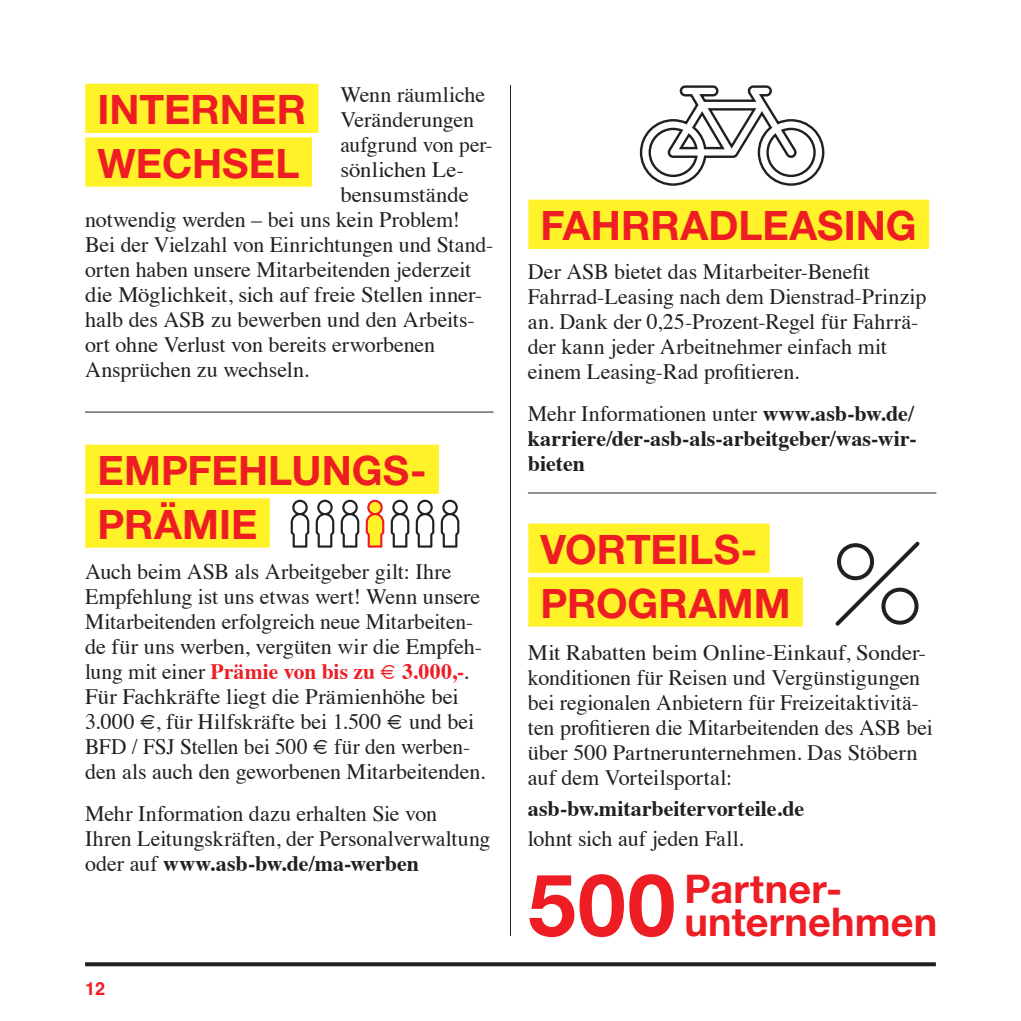
<style>
.page{position:relative;width:1021px;height:1021px;background:#fff}
.page>*{position:absolute;margin:0;border:0;box-sizing:border-box;transform-origin:0 0}
.t1{font:700 40.6px/53.6px "Helvetica Neue LT Pro";color:#ee1d23}
.t2{font:700 39.6px/32.4px "Helvetica Neue LT Pro";letter-spacing:.005em;color:#ee1d23}
.t3{font:22px/25px "Times";letter-spacing:-.005em;color:#231f20}
.t4{font:700 22px/25px "Times";letter-spacing:-.005em;color:#231f20;text-align:justify}
.t5{font:700 18px "Helvetica";color:#ee1d23}
.s1{font-weight:700;color:#ee1d23}
.s2{font-weight:700}
.s3{font-weight:400}
.s4{font-size:86.4px}
</style>
<div class="page">
<hr style="left:1020px;top:0;width:1px;height:1020px;background:#fff229">
<div style="left:85px;top:84px;width:233px;height:49px;background:#fff229"></div>
<div style="left:85px;top:137px;width:227px;height:50px;background:#fff229"></div>
<div style="left:528px;top:200px;width:401px;height:49px;background:#fff229"></div>
<hr style="left:85px;top:411px;width:408px;height:1px;background:#231f20">
<hr style="left:528px;top:492px;width:408px;height:1px;background:#231f20">
<div style="left:85px;top:444px;width:354px;height:50px;background:#fff229"></div>
<div style="left:85px;top:498px;width:185px;height:49px;background:#fff229"></div>
<hr style="left:510px;top:85px;width:1px;height:850px;background:#231f20">
<svg style="left:441px;top:499px;width:18px;height:48px"></svg>
<svg style="left:416px;top:499px;width:18px;height:48px"></svg>
<svg style="left:391px;top:499px;width:18px;height:48px"></svg>
<svg style="left:366px;top:499px;width:18px;height:48px"></svg>
<svg style="left:341px;top:499px;width:18px;height:48px"></svg>
<svg style="left:316px;top:499px;width:18px;height:48px"></svg>
<svg style="left:291px;top:499px;width:18px;height:48px"></svg>
<div style="left:528px;top:523px;width:241px;height:50px;background:#fff229"></div>
<div style="left:528px;top:577px;width:274px;height:49px;background:#fff229"></div>
<svg style="left:835px;top:541px;width:85px;height:85px"></svg>
<svg style="left:639px;top:85px;width:186px;height:101px"></svg>
<svg style="left:85px;top:962px;width:850px;height:4px;background:#312e2f"></svg>
<p class="t3" style="left:340px;top:80px;width:146px">Wenn räumliche</p>
<p class="t3" style="left:340px;top:105px;width:135px">Veränderungen</p>
<p class="t3" style="left:340px;top:130px;width:154px">aufgrund von per-</p>
<p class="t3" style="left:340px;top:155px;width:125px">sönlichen Le-</p>
<p class="t3" style="left:340px;top:180px;width:130px">bensumstände</p>
<p class="t3" style="left:85px;top:205px;width:376px">notwendig werden – bei uns kein Problem!</p>
<p class="t3" style="left:85px;top:230px;width:410px">Bei der Vielzahl von Einrichtungen und Stand-</p>
<p class="t3" style="left:85px;top:255px;width:387px">orten haben unsere Mitarbeitenden jederzeit</p>
<p class="t3" style="left:85px;top:280px;width:399px">die Möglichkeit, sich auf freie Stellen inner-</p>
<p class="t3" style="left:85px;top:305px;width:391px">halb des ASB zu bewerben und den Arbeits-</p>
<p class="t3" style="left:85px;top:330px;width:351px">ort ohne Verlust von bereits erworbenen</p>
<p class="t3" style="left:85px;top:355px;width:225px">Ansprüchen zu wechseln.</p>
<h1 class="t1" style="left:98px;top:82px;width:210px">INTERNER<br>WECHSEL</h1>
<h1 class="t1" style="left:98px;top:443px;width:330px">EMPFEHLUNGS-<br>PRÄMIE</h1>
<p class="t3" style="left:85px;top:557px;width:402px">Auch beim ASB als Arbeitgeber gilt: Ihre Empfehlung ist uns etwas wert! Wenn unsere Mitarbeitenden erfolgreich neue Mitarbeiten&shy;de für uns werben, vergüten wir die Empfeh&shy;lung mit einer <span class="s1">Prämie von bis zu € 3.000,-</span>.<br>Für Fachkräfte liegt die Prämienhöhe bei 3.000 €, für Hilfskräfte bei 1.500 € und bei BFD / FSJ Stellen bei 500 € für den werben&shy;den als auch den geworbenen Mitarbeitenden.</p>
<p class="t3" style="left:85px;top:799px;width:407px">Mehr Information dazu erhalten Sie von<br>Ihren Leitungskräften, der Personalverwaltung oder auf <span class="s2">www.asb-bw.de/ma-werben</span></p>
<p class="t5" style="left:85px;top:977px;width:22px">12</p>
<h1 class="t1" style="left:540px;top:198px;width:377px">FAHRRADLEASING</h1>
<p class="t3" style="left:528px;top:257px;width:400px">Der ASB bietet das Mitarbeiter-Benefit Fahrrad-Leasing nach dem Dienstrad-Prinzip an. Dank der 0,25-Prozent-Regel für Fahrrä&shy;der kann jeder Arbeitnehmer einfach mit einem Leasing-Rad profitieren.</p>
<p class="t4" style="left:528px;top:398px;width:390px"><span class="s3">Mehr Informationen unter</span> www.asb-bw.de/ karriere/der-asb-als-arbeitgeber/was-wir&shy;bieten</p>
<h1 class="t1" style="left:540px;top:522px;width:251px">VORTEILS-<br>PROGRAMM</h1>
<p class="t3" style="left:528px;top:638px;width:406px">Mit Rabatten beim Online-Einkauf, Sonder&shy;konditionen für Reisen und Vergünstigungen bei regionalen Anbietern für Freizeitaktivitä&shy;ten profitieren die Mitarbeitenden des ASB bei über 500 Partnerunternehmen. Das Stöbern auf dem Vorteilsportal:</p>
<p class="t4" style="left:528px;top:793px;width:278px">asb-bw.mitarbeitervorteile.de</p>
<p class="t3" style="left:528px;top:824px;width:217px">lohnt sich auf jeden Fall.</p>
<h2 class="t2" style="left:528px;top:872px;width:411px;text-indent:156px">Partner-<br><span class="s4">500</span> unternehmen</h2>
</div>
